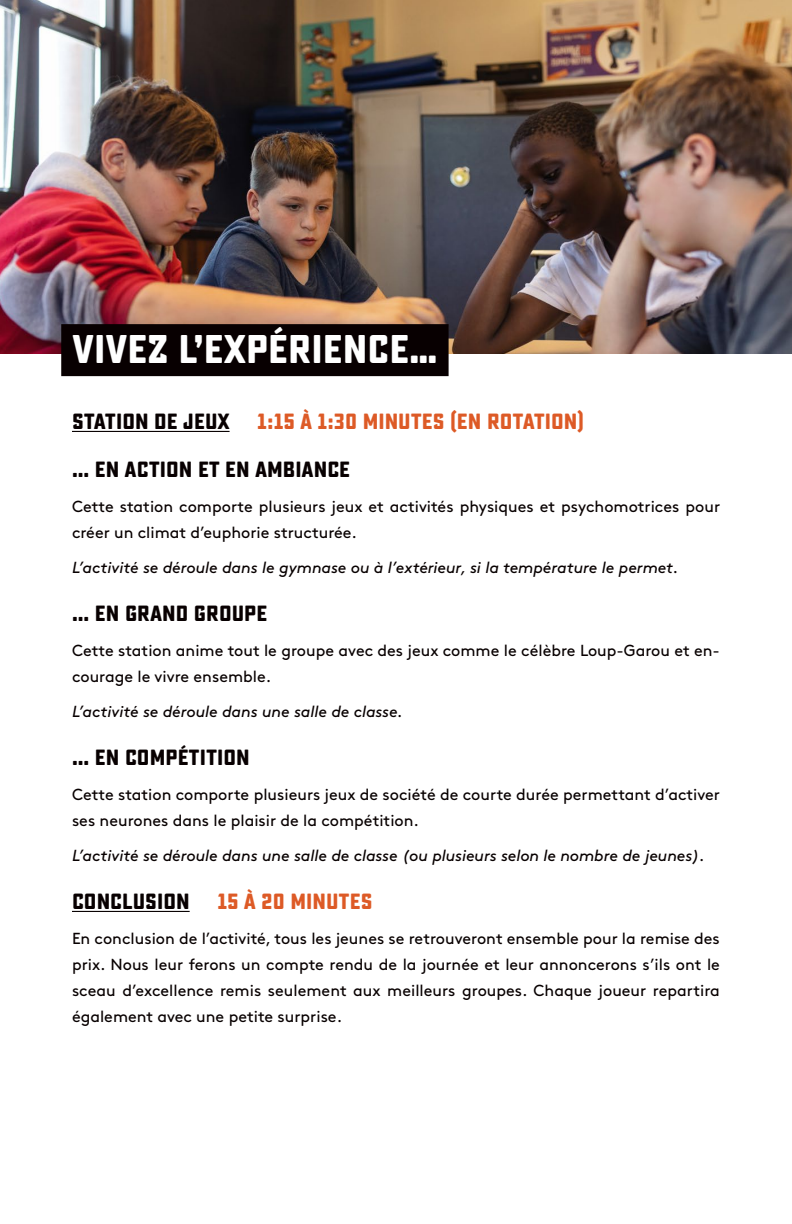
<style>
.page{position:relative;width:792px;height:1224px;background:#fff}
.page>*{position:absolute;margin:0;border:0;box-sizing:border-box;transform-origin:0 0}
.t1{font:700 40px "Sucrose";color:#fff}
.t2{font:700 22px/48px "Sucrose";color:#080001}
.t3{font:700 22px "Sucrose";color:#dd5a26}
.t4{font:16px/26px "Brown";color:#080001}
.t5{font:italic 16px "Brown";letter-spacing:-.005em;color:#080001}
.s1{color:#dd5a26}
</style>
<div class="page">
<img style="left:0;top:0;width:792px;height:354px">
<div style="left:61px;top:324px;width:388px;height:52px;background:#080001"></div>
<hr style="left:72px;top:431px;width:158px;height:1px;background:#080001">
<hr style="left:72px;top:911px;width:118px;height:1px;background:#080001">
<h1 class="t1" style="left:72px;top:326px;width:367px">VIVEZ L’EXPÉRIENCE…</h1>
<h2 class="t2" style="left:72px;top:398px;width:514px">STATION DE JEUX <span class="s1">1:15 À 1:30 MINUTES (EN ROTATION) </span>... EN ACTION ET EN AMBIANCE</h2>
<p class="t4" style="left:72px;top:492px;width:650px">Cette station comporte plusieurs jeux et activités physiques et psychomotrices pour créer un climat d’euphorie structurée.</p>
<p class="t5" style="left:72px;top:555px;width:608px">L’activité se déroule dans le gymnase ou à l’extérieur, si la température le permet.</p>
<h2 class="t2" style="left:72px;top:590px;width:197px">... EN GRAND GROUPE</h2>
<p class="t4" style="left:72px;top:636px;width:649px">Cette station anime tout le groupe avec des jeux comme le célèbre Loup-Garou et en&shy;courage le vivre ensemble.</p>
<p class="t5" style="left:72px;top:699px;width:333px">L’activité se déroule dans une salle de classe.</p>
<h2 class="t2" style="left:72px;top:734px;width:179px">... EN COMPÉTITION</h2>
<p class="t4" style="left:72px;top:780px;width:650px">Cette station comporte plusieurs jeux de société de courte durée permettant d’activer ses neurones dans le plaisir de la compétition.</p>
<p class="t5" style="left:72px;top:843px;width:634px">L’activité se déroule dans une salle de classe (ou plusieurs selon le nombre de jeunes).</p>
<h2 class="t2" style="left:72px;top:878px;width:119px">CONCLUSION</h2>
<h2 class="t3" style="left:217px;top:889px;width:157px">15 À 20 MINUTES</h2>
<p class="t4" style="left:72px;top:924px;width:650px;text-align:justify">En conclusion de l’activité, tous les jeunes se retrouveront ensemble pour la remise des prix. Nous leur ferons un compte rendu de la journée et leur annoncerons s’ils ont le sceau d’excellence remis seulement aux meilleurs groupes. Chaque joueur repartira également avec une petite surprise.</p>
</div>
